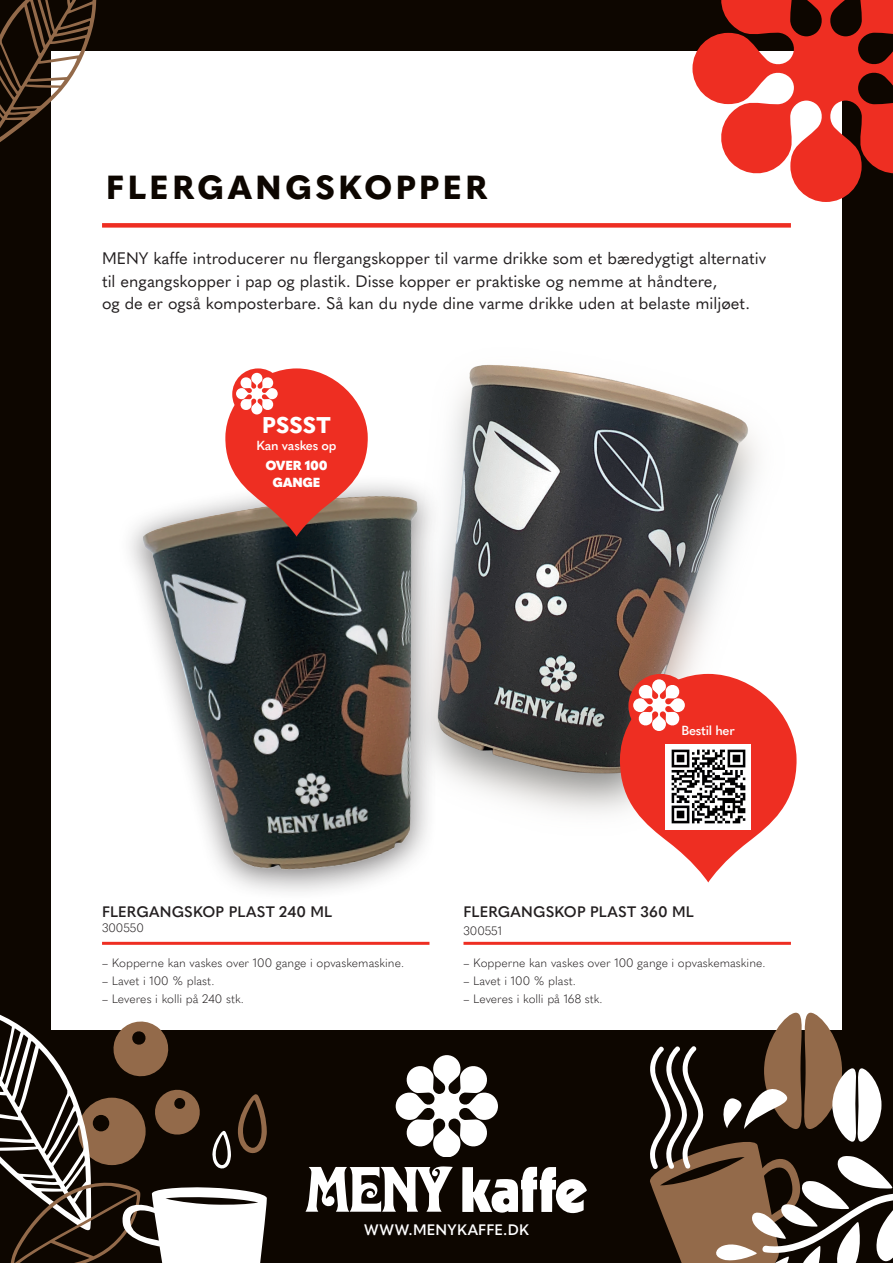
<style>
.page{position:relative;width:893px;height:1263px;background:#0d0600}
.page>*{position:absolute;margin:0;border:0;box-sizing:border-box;transform-origin:0 0}
.t1{font:800 33px "Quasimoda";letter-spacing:.1em;color:#0d0600}
.t2{font:800 22.5px "Quasimoda";color:#fff}
.t3{font:16.5px/22.5px "Quasimoda";color:#231f20}
.t4{font:600 15px "Quasimoda";letter-spacing:.01em;color:#231f20}
.t5{font:600 15px "Quasimoda";letter-spacing:.02em;color:#fff}
.t6{font:600 13.05px "Quasimoda";letter-spacing:-.02em;color:#fff}
.t7{font:900 13.05px/16.8px "Quasimoda";letter-spacing:-.02em;color:#fff;text-align:center}
.t8{font:300 12px "Quasimoda";color:#231f20}
</style>
<div class="page">
<div style="left:51px;top:51px;width:791px;height:978px;background:#fff"></div>
<svg style="left:692px;top:0;width:201px;height:202px"></svg>
<svg style="left:396px;top:1055px;width:102px;height:102px"></svg>
<svg style="left:462px;top:1167px;width:125px;height:47px"></svg>
<svg style="left:305px;top:1166px;width:148px;height:46px"></svg>
<svg style="left:0;top:0;width:96px;height:142px"></svg>
<svg style="left:0;top:1014px;width:267px;height:249px"></svg>
<svg style="left:648px;top:1013px;width:245px;height:250px"></svg>
<hr style="left:102px;top:942px;width:327px;height:3px;background:#ee2e22">
<hr style="left:463px;top:942px;width:328px;height:3px;background:#ee2e22">
<div style="left:117px;top:474px;width:327px;height:428px;background:#231f20;opacity:.61"></div>
<img style="left:142px;top:496px;width:277px;height:376px">
<img style="left:347px;top:364px;width:410px;height:494px">
<div style="left:102px;top:223px;width:689px;height:5px;background:#ee2e22"></div>
<svg style="left:619px;top:674px;width:178px;height:208px"></svg>
<svg style="left:225px;top:368px;width:143px;height:169px;background:#da594f"></svg>
<img style="left:666px;top:744px;width:85px;height:85px">
<h1 class="t1" style="left:106px;top:161px;width:382px">FLERGANGSKOPPER</h1>
<p class="t3" style="left:102px;top:246px;width:666px">MENY kaffe introducerer nu flergangskopper til varme drikke som et bæredygtigt alternativ til engangskopper i pap og plastik. Disse kopper er praktiske og nemme at håndtere,<br>og de er også komposterbare. Så kan du nyde dine varme drikke uden at belaste miljøet.</p>
<h2 class="t2" style="left:262px;top:407px;width:70px">PSSST</h2>
<p class="t6" style="left:256px;top:436px;width:82px">Kan vaskes op</p>
<p class="t7" style="left:265px;top:456px;width:64px">OVER 100<br>GANGE</p>
<p class="t6" style="left:681px;top:720px;width:55px">Bestil her</p>
<p class="t4" style="left:102px;top:900px;width:232px">FLERGANGSKOP PLAST 240 ML</p>
<p class="t8" style="left:102px;top:919px;width:43px">300550</p>
<p class="t8" style="left:102px;top:953px;width:304px">– Kopperne kan vaskes over 100 gange i opvaskemaskine.</p>
<p class="t8" style="left:102px;top:971px;width:114px">– Lavet i 100 % plast.</p>
<p class="t8" style="left:102px;top:989px;width:143px">– Leveres i kolli på 240 stk.</p>
<p class="t4" style="left:463px;top:900px;width:232px">FLERGANGSKOP PLAST 360 ML</p>
<p class="t8" style="left:463px;top:922px;width:40px">300551</p>
<p class="t8" style="left:463px;top:953px;width:304px">– Kopperne kan vaskes over 100 gange i opvaskemaskine.</p>
<p class="t8" style="left:463px;top:971px;width:114px">– Lavet i 100 % plast.</p>
<p class="t8" style="left:463px;top:989px;width:141px">– Leveres i kolli på 168 stk.</p>
<p class="t5" style="left:364px;top:1218px;width:166px">WWW.MENYKAFFE.DK</p>
</div>
